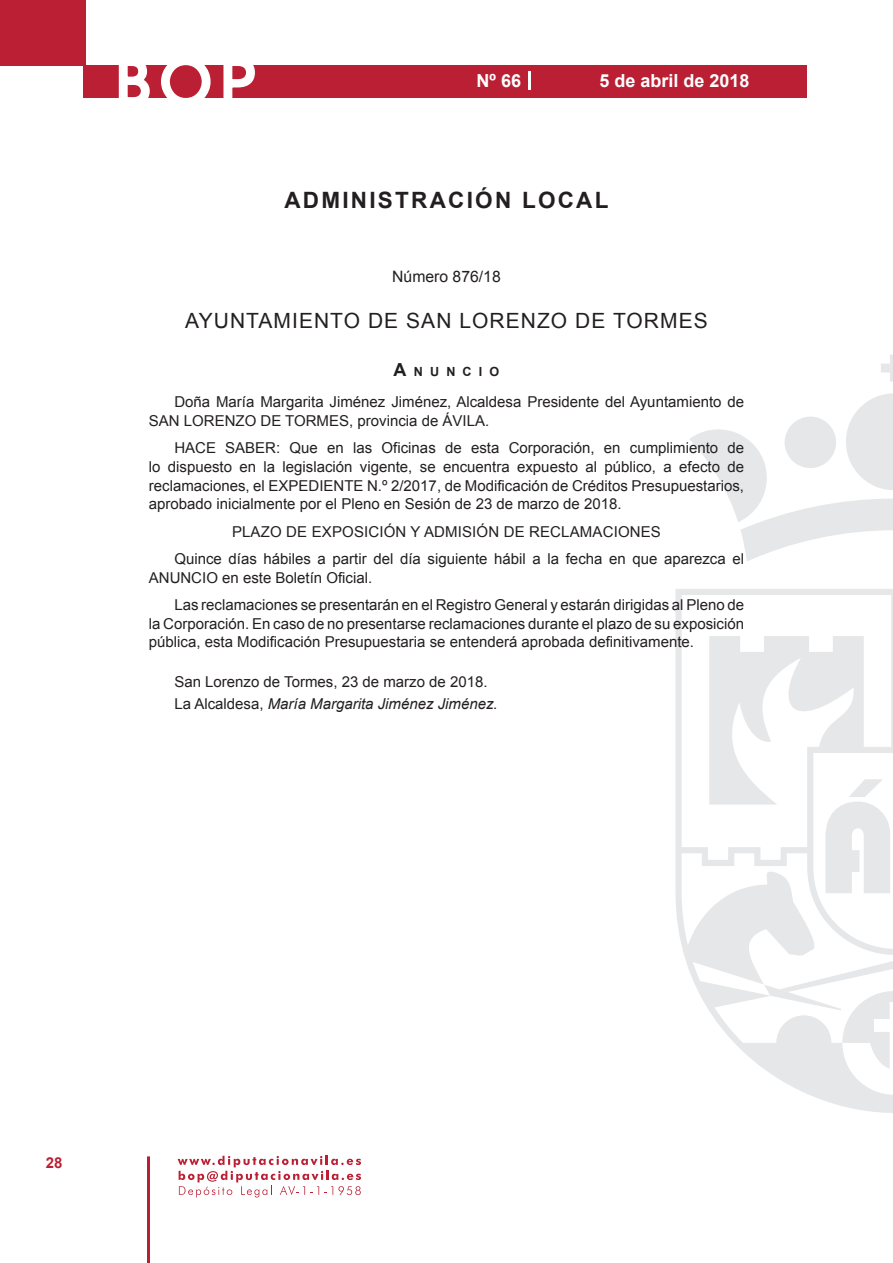
<style>
.page{position:relative;width:893px;height:1263px;background:#fff}
.page>*{position:absolute;margin:0;border:0;box-sizing:border-box;transform-origin:0 0}
.t1{font:500 61.5px "Avant Garde";color:#fff}
.h1__secion{font:700 22.5px "Arial";letter-spacing:.1em;color:#231f20}
.h2__organismo{font:21px "Arial";letter-spacing:.05em;color:#231f20}
.t2{font:700 18px "Arial";color:#fff}
.numero{font:15.75px "Arial";color:#231f20}
.texto_normal{font:15px/18.8px "Arial";color:#231f20}
.texto_centrado{font:15px "Arial";letter-spacing:.01em;color:#231f20}
.firma{font:italic 15px "Arial";color:#231f20}
.fecha{font:15px "Arial";color:#231f20}
.t3{font:700 15px "Arial";color:#ba1f33}
.anuncio{font:700 12.6px "Arial";letter-spacing:.57em;color:#231f20}
.s1{font-size:18px}
.s2{font-style:normal}
</style>
<div class="page">
<svg style="left:178px;top:1156px;width:183px;height:41px"></svg>
<hr style="left:147px;top:1156px;width:3px;height:107px;background:#ba1f33">
<div style="left:0;top:0;width:85px;height:66px;background:#ba1f33"></div>
<div style="left:84px;top:65px;width:723px;height:33px;background:#ba1f33"></div>
<svg style="left:118px;top:65px;width:32px;height:33px"></svg>
<svg style="left:161px;top:65px;width:50px;height:33px"></svg>
<svg style="left:223px;top:65px;width:32px;height:33px"></svg>
<svg style="left:529px;top:71px;width:2px;height:19px"></svg>
<svg style="left:881px;top:355px;width:12px;height:27px"></svg>
<svg style="left:690px;top:393px;width:203px;height:168px"></svg>
<svg style="left:675px;top:589px;width:218px;height:524px"></svg>
<svg style="left:764px;top:984px;width:129px;height:86px"></svg>
<svg style="left:825px;top:779px;width:66px;height:114px"></svg>
<h1 class="t1" style="left:115px;top:44px;width:141px">BOP</h1>
<p class="t2" style="left:477px;top:69px;width:46px">Nº 66</p>
<p class="t2" style="left:599px;top:69px;width:152px">5 de abril de 2018</p>
<p class="h1__secion" style="left:284px;top:185px;width:325px">ADMINISTRACIÓN LOCAL</p>
<p class="numero" style="left:392px;top:266px;width:110px">Número 876/18</p>
<p class="h2__organismo" style="left:185px;top:307px;width:524px">AYUNTAMIENTO DE SAN LORENZO DE TORMES</p>
<p class="anuncio" style="left:394px;top:363px;width:107px"><span class="s1">A</span>NUNCIO</p>
<p class="texto_normal" style="left:149px;top:392px;width:597px;text-indent:26px">Doña María Margarita Jiménez Jiménez, Alcaldesa Presidente del Ayuntamiento de<br>SAN LORENZO DE TORMES, provincia de ÁVILA.</p>
<p class="texto_normal" style="left:149px;top:438px;width:597px;text-align:justify;text-indent:26px">HACE SABER: Que en las Oficinas de esta Corporación, en cumplimiento de lo dispuesto en la legislación vigente, se encuentra expuesto al público, a efecto de reclamaciones, el EXPEDIENTE N.º 2/2017, de Modificación de Créditos Presupuestarios, aprobado inicialmente por el Pleno en Sesión de 23 de marzo de 2018.</p>
<p class="texto_centrado" style="left:232px;top:521px;width:430px">PLAZO DE EXPOSICIÓN Y ADMISIÓN DE RECLAMACIONES</p>
<p class="texto_normal" style="left:149px;top:549px;width:597px;text-indent:26px">Quince días hábiles a partir del día siguiente hábil a la fecha en que aparezca el<br>ANUNCIO en este Boletín Oficial.</p>
<p class="texto_normal" style="left:149px;top:595px;width:597px;text-align:justify;text-indent:26px">Las reclamaciones se presentarán en el Registro General y estarán dirigidas al Pleno de la Corporación. En caso de no presentarse reclamaciones durante el plazo de su exposición pública, esta Modificación Presupuestaria se entenderá aprobada definitivamente.</p>
<p class="fecha" style="left:174px;top:671px;width:315px">San Lorenzo de Tormes, 23 de marzo de 2018.</p>
<p class="firma" style="left:174px;top:694px;width:325px"><span class="s2">La Alcaldesa,</span> María Margarita Jiménez Jiménez.</p>
<p class="t3" style="left:46px;top:1153px;width:18px">28</p>
</div>
